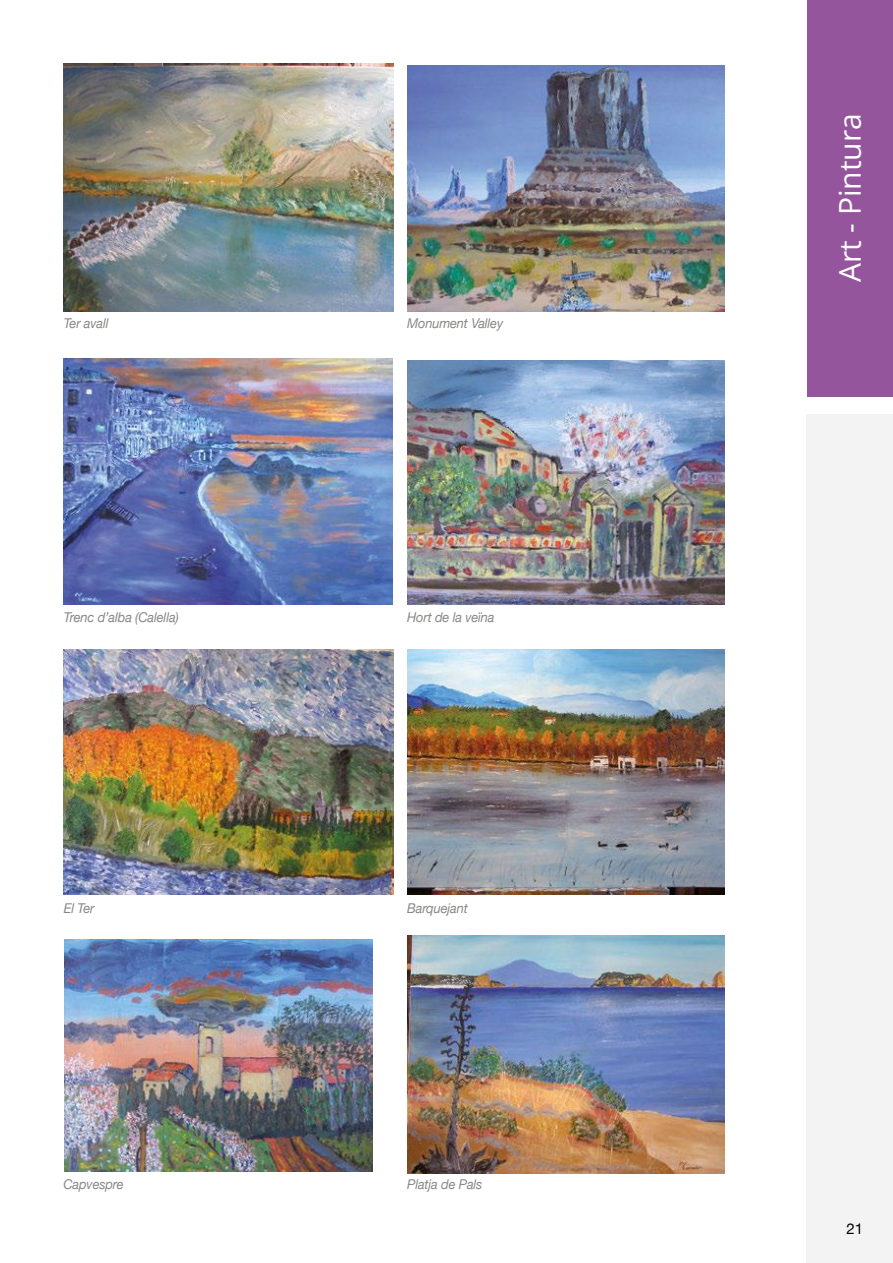
<style>
.page{position:relative;width:893px;height:1263px;background:#fff}
.page>*{position:absolute;margin:0;border:0;box-sizing:border-box;transform-origin:0 0}
.t1{font:30px "Open Sans";color:#fff}
.t2{font:15px "Helvetica Neue";color:#000}
.t3{font:italic 13.5px "Helvetica Neue";letter-spacing:-.01em;color:#878786;scale:.95 1}
</style>
<div class="page">
<div style="left:806px;top:415px;width:87px;height:848px;background:#f3f3f3"></div>
<div style="left:808px;top:0;width:85px;height:396px;background:#94559d"></div>
<img style="left:64px;top:649px;width:329px;height:245px">
<img style="left:64px;top:64px;width:330px;height:247px">
<img style="left:64px;top:358px;width:328px;height:246px">
<img style="left:407px;top:65px;width:317px;height:246px">
<img style="left:407px;top:360px;width:317px;height:244px">
<img style="left:407px;top:649px;width:317px;height:245px">
<img style="left:407px;top:935px;width:317px;height:238px">
<img style="left:64px;top:939px;width:308px;height:233px">
<p class="t3" style="left:64px;top:314px;width:49px">Ter avall</p>
<p class="t3" style="left:407px;top:314px;width:103px">Monument Valley</p>
<p class="t3" style="left:64px;top:608px;width:123px">Trenc d’alba (Calella)</p>
<p class="t3" style="left:407px;top:608px;width:93px">Hort de la veïna</p>
<p class="t3" style="left:64px;top:898px;width:34px">El Ter</p>
<p class="t3" style="left:407px;top:898px;width:65px">Barquejant</p>
<p class="t3" style="left:64px;top:1174px;width:65px">Capvespre</p>
<p class="t3" style="left:407px;top:1174px;width:81px">Platja de Pals</p>
<h1 class="t1" style="left:829px;top:282px;width:171px;rotate:-90deg">Art - Pintura</h1>
<p class="t2" style="left:846px;top:1217px;width:18px">21</p>
</div>
